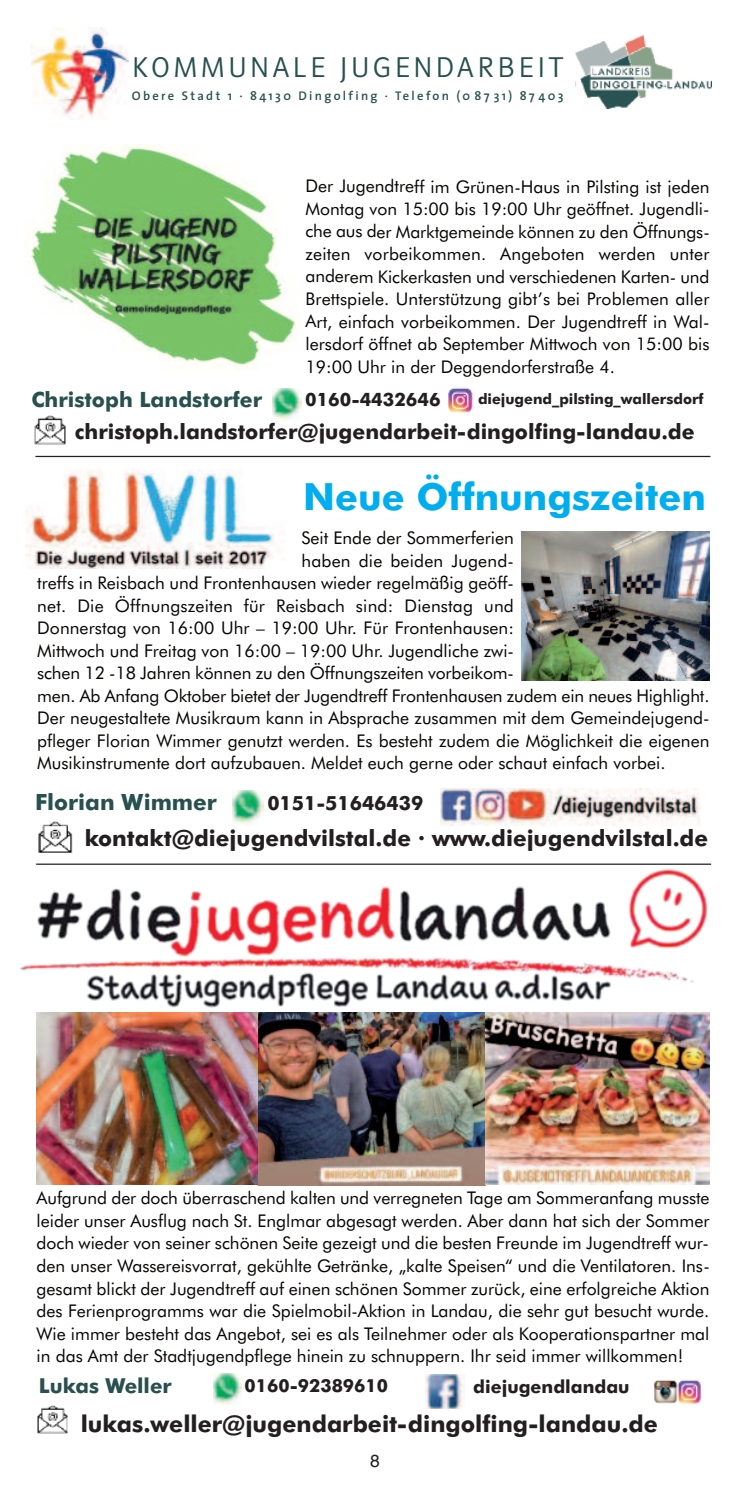
<style>
.page{position:relative;width:745px;height:1489px;background:#fff}
.page>*{position:absolute;margin:0;border:0;box-sizing:border-box;transform-origin:0 0}
.t1{font:700 37.5px "Futura BT";color:#00aeef}
.t2{font:29.5px "Polo 22 Leicht";letter-spacing:.125em;color:#28504f}
.t3{font:700 23.25px "Futura BT";color:#231f20}
.t4{font:700 22.5px "Futura BT";color:#231f20}
.t5{font:700 22.5px "Futura BT";color:#28504f}
.t6{font:700 21px "Futura BT";color:#231f20}
.t7{font:700 21px "Futura BT";color:#28504f}
.t8{font:700 20.5px "Futura BT";color:#28504f}
.t9{font:700 19.5px "Futura BT";color:#231f20}
.t10{font:700 18.5px "Futura BT";color:#231f20}
.t11{font:700 18px "Futura BT";color:#231f20}
.t12{font:17.5px/22.5px "Futura BT";color:#070504;text-align:justify}
.t13{font:17.5px "Helvetica";color:#231f20}
.t14{font:700 14.5px "Futura BT";color:#231f20}
.t15{font:600 12.5px "The Sans";letter-spacing:.185em;color:#28504f}
</style>
<div class="page">
<img style="left:213px;top:1373px;width:28px;height:32px">
<img style="left:425px;top:1374px;width:39px;height:34px">
<img style="left:654px;top:1380px;width:47px;height:24px">
<img style="left:448px;top:388px;width:25px;height:25px">
<img style="left:37px;top:1405px;width:31px;height:28px">
<img style="left:34px;top:415px;width:32px;height:29px">
<img style="left:38px;top:821px;width:35px;height:32px">
<img style="left:20px;top:869px;width:688px;height:138px">
<img style="left:31px;top:28px;width:97px;height:91px">
<img style="left:575px;top:36px;width:135px;height:73px">
<img style="left:24px;top:144px;width:272px;height:227px">
<hr style="left:35px;top:456px;width:675px;height:1px;background:#231f20">
<hr style="left:36px;top:863px;width:674px;height:1px;background:#231f20">
<img style="left:272px;top:388px;width:29px;height:32px">
<img style="left:233px;top:790px;width:30px;height:35px">
<img style="left:440px;top:788px;width:259px;height:37px">
<img style="left:36px;top:1012px;width:222px;height:172px">
<img style="left:258px;top:1012px;width:226px;height:172px">
<img style="left:484px;top:1012px;width:225px;height:172px">
<img style="left:25px;top:469px;width:248px;height:99px">
<img style="left:521px;top:531px;width:188px;height:149px">
<h2 class="t2" style="left:132px;top:52px;width:431px">KOMMUNALE JUGENDARBEIT</h2>
<p class="t15" style="left:132px;top:90px;width:433px">Obere Stadt 1 · 84130 Dingolfing · Telefon (0 87 31) 87 403</p>
<p class="t7" style="left:31px;top:391px;width:232px">Christoph Landstorfer</p>
<p class="t12" style="left:305px;top:177px;width:405px">Der Jugendtreff im Grünen-Haus in Pilsting ist jeden Montag von 15:00 bis 19:00 Uhr geöffnet. Jugendli&shy;che aus der Marktgemeinde können zu den Öffnungs&shy;zeiten vorbeikommen. Angeboten werden unter anderem Kickerkasten und verschiedenen Karten- und Brettspiele. Unterstützung gibt’s bei Problemen aller Art, einfach vorbeikommen. Der Jugendtreff in Wal&shy;lersdorf öffnet ab September Mittwoch von 15:00 bis 19:00 Uhr in der Deggendorferstraße 4.</p>
<p class="t10" style="left:305px;top:392px;width:137px">0160-4432646</p>
<p class="t14" style="left:477px;top:393px;width:227px">diejugend_pilsting_wallersdorf</p>
<p class="t6" style="left:75px;top:423px;width:621px">christoph.landstorfer@jugendarbeit-dingolfing-landau.de</p>
<h1 class="t1" style="left:303px;top:482px;width:404px">Neue Öffnungszeiten</h1>
<p class="t12" style="left:301px;top:528px;width:214px">Seit Ende der Sommerferien</p>
<p class="t12" style="left:301px;top:551px;width:214px">haben die beiden Jugend-</p>
<p class="t12" style="left:37px;top:573px;width:478px">treffs in Reisbach und Frontenhausen wieder regelmäßig geöff-</p>
<p class="t12" style="left:37px;top:596px;width:478px">net. Die Öffnungszeiten für Reisbach sind: Dienstag und</p>
<p class="t12" style="left:37px;top:618px;width:478px">Donnerstag von 16:00 Uhr – 19:00 Uhr. Für Frontenhausen:</p>
<p class="t12" style="left:37px;top:641px;width:478px">Mittwoch und Freitag von 16:00 – 19:00 Uhr. Jugendliche zwi-</p>
<p class="t12" style="left:37px;top:663px;width:478px">schen 12 -18 Jahren können zu den Öffnungszeiten vorbeikom-</p>
<p class="t12" style="left:37px;top:686px;width:673px">men. Ab Anfang Oktober bietet der Jugendtreff Frontenhausen zudem ein neues Highlight.</p>
<p class="t12" style="left:37px;top:708px;width:673px">Der neugestaltete Musikraum kann in Absprache zusammen mit dem Gemeindejugend-</p>
<p class="t12" style="left:37px;top:731px;width:673px">pfleger Florian Wimmer genutzt werden. Es besteht zudem die Möglichkeit die eigenen</p>
<p class="t12" style="left:37px;top:753px;width:629px">Musikinstrumente dort aufzubauen. Meldet euch gerne oder schaut einfach vorbei.</p>
<p class="t5" style="left:35px;top:793px;width:183px">Florian Wimmer</p>
<p class="t9" style="left:267px;top:795px;width:157px">0151-51646439</p>
<p class="t4" style="left:85px;top:828px;width:624px">kontakt@diejugendvilstal.de · www.diejugendvilstal.de</p>
<p class="t12" style="left:37px;top:1188px;width:674px">Aufgrund der doch überraschend kalten und verregneten Tage am Sommeranfang musste leider unser Ausflug nach St. Englmar abgesagt werden. Aber dann hat sich der Sommer doch wieder von seiner schönen Seite gezeigt und die besten Freunde im Jugendtreff wur&shy;den unser Wassereisvorrat, gekühlte Getränke, „kalte Speisen“ und die Ventilatoren. Ins&shy;gesamt blickt der Jugendtreff auf einen schönen Sommer zurück, eine erfolgreiche Aktion des Ferienprogramms war die Spielmobil-Aktion in Landau, die sehr gut besucht wurde.<br>Wie immer besteht das Angebot, sei es als Teilnehmer oder als Kooperationspartner mal in das Amt der Stadtjugendpflege hinein zu schnuppern. Ihr seid immer willkommen!</p>
<p class="t8" style="left:39px;top:1377px;width:134px">Lukas Weller</p>
<p class="t11" style="left:244px;top:1378px;width:145px">0160-92389610</p>
<p class="t11" style="left:473px;top:1379px;width:158px">diejugendlandau</p>
<h3 class="t3" style="left:81px;top:1413px;width:578px">lukas.weller@jugendarbeit-dingolfing-landau.de</h3>
<p class="t13" style="left:370px;top:1452px;width:11px">8</p>
</div>
